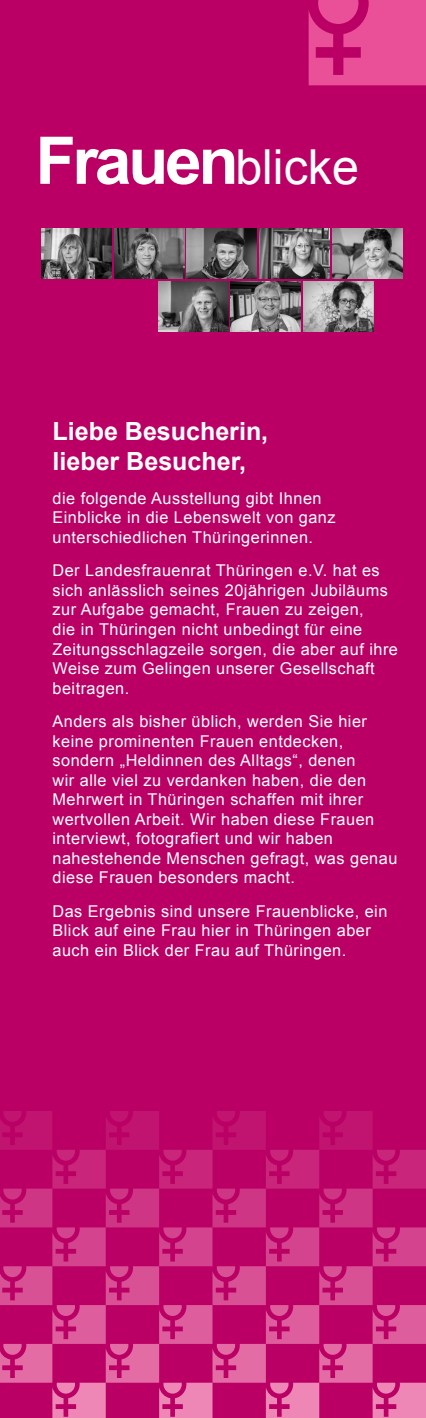
<style>
.page{position:relative;width:426px;height:1418px;background:#fff}
.page>*{position:absolute;margin:0;border:0;box-sizing:border-box;transform-origin:0 0}
.t1{font:700 65.75px "Arial";letter-spacing:-.05em;color:#fff}
.t2{font:700 25px/30px "Arial";color:#fff}
.t3{font:16.25px/19.5px "Arial";letter-spacing:.03em;color:#fff}
.s1{font-weight:400;font-size:48.25px}
</style>
<div class="page">
<div style="left:0;top:0;width:425px;height:1417px;background:#ba0065"></div>
<svg style="left:308px;top:0;width:117px;height:85px"></svg>
<svg style="left:0;top:1111px;width:425px;height:306px"></svg>
<img style="left:41px;top:229px;width:70px;height:50px">
<img style="left:303px;top:282px;width:70px;height:50px">
<img style="left:230px;top:282px;width:70px;height:50px">
<img style="left:158px;top:282px;width:70px;height:50px">
<img style="left:332px;top:229px;width:70px;height:50px">
<img style="left:259px;top:229px;width:70px;height:50px">
<img style="left:186px;top:229px;width:70px;height:50px">
<img style="left:114px;top:229px;width:70px;height:50px">
<h1 class="t1" style="left:35px;top:117px;width:324px">Frauen<span class="s1">blicke</span></h1>
<h2 class="t2" style="left:52px;top:417px;width:217px">Liebe Besucherin, lieber Besucher,</h2>
<p class="t3" style="left:52px;top:488px;width:284px">die folgende Ausstellung gibt Ihnen<br>Einblicke in die Lebenswelt von ganz unterschiedlichen Thüringerinnen.</p>
<p class="t3" style="left:52px;top:561px;width:346px">Der Landesfrauenrat Thüringen e.V. hat es sich anlässlich seines 20jährigen Jubiläums zur Aufgabe gemacht, Frauen zu zeigen,<br>die in Thüringen nicht unbedingt für eine Zeitungsschlagzeile sorgen, die aber auf ihre Weise zum Gelingen unserer Gesellschaft beitragen.</p>
<p class="t3" style="left:52px;top:712px;width:346px">Anders als bisher üblich, werden Sie hier keine prominenten Frauen entdecken, sondern „Heldinnen des Alltags“, denen<br>wir alle viel zu verdanken haben, die den Mehrwert in Thüringen schaffen mit ihrer wertvollen Arbeit. Wir haben diese Frauen interviewt, fotografiert und wir haben nahestehende Menschen gefragt, was genau diese Frauen besonders macht.</p>
<p class="t3" style="left:52px;top:901px;width:336px">Das Ergebnis sind unsere Frauenblicke, ein<br>Blick auf eine Frau hier in Thüringen aber auch ein Blick der Frau auf Thüringen.</p>
</div>
